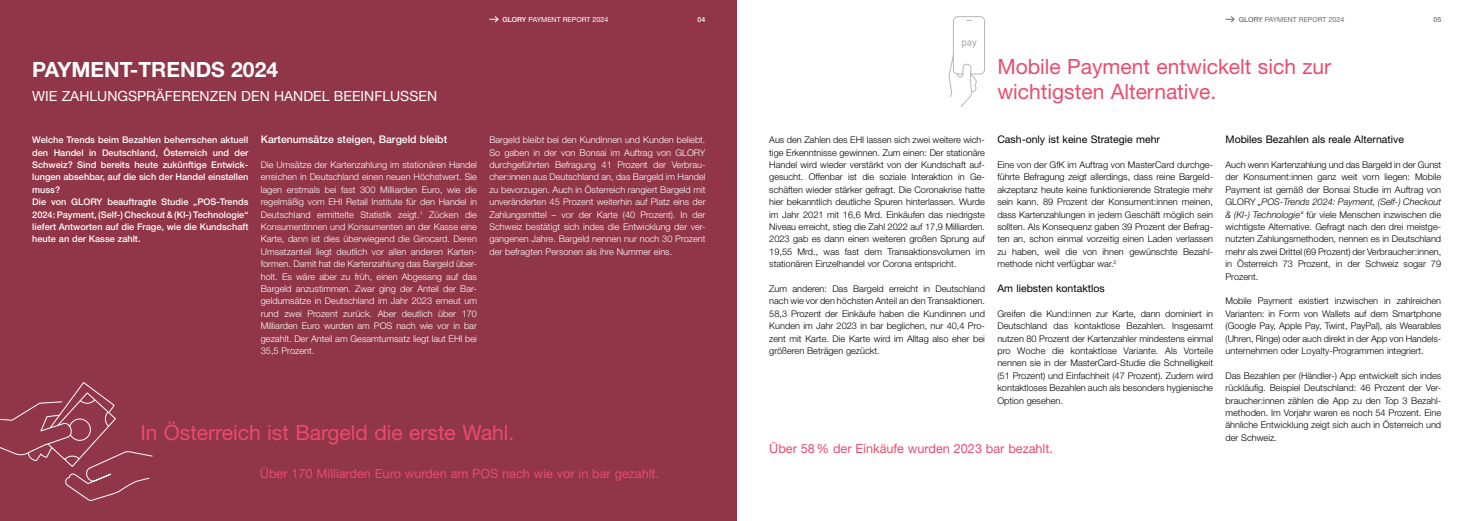
<style>
.page{position:relative;width:1474px;height:521px;background:#fff}
.page>*{position:absolute;margin:0;border:0;box-sizing:border-box;transform-origin:0 0}
.t1{font:21px/25.6px "Helvetica Neue LT Std";color:#ea4b6e}
.t2{font:700 21px "Helvetica Neue LT Std";color:#fff}
.t3{font:14px "Helvetica Neue LT Std";color:#fff}
.t4{font:12.69px "Helvetica Neue LT Std";color:#ea4b6e}
.t5{font:10.5px "Helvetica Neue LT Std";color:#000}
.t6{font:500 10.5px "Helvetica Neue LT Std";color:#fff}
.t7{font:300 9.19px/12.4px "Helvetica Neue LT Std";color:#000;text-align:justify}
.t8{font:300 9.19px/12.4px "Helvetica Neue LT Std";color:#fff;text-align:justify}
.t9{font:500 9.19px/12.4px "Helvetica Neue LT Std";color:#fff}
.t10{font:7px "Helvetica Neue LT Std";color:#fff}
.t11{font:7px "Helvetica Neue LT Std";color:#706f6f}
.t12{font:500 7px "Helvetica Neue LT Std";color:#fff}
.t13{font:500 7px "Helvetica Neue LT Std";color:#706f6f}
.s1{font-weight:500}
.s2{font-size:7.17px}
.s3{font-style:italic}
</style>
<div class="page">
<div style="left:0;top:0;width:737px;height:521px;background:#913549"></div>
<svg style="left:0;top:382px;width:153px;height:119px"></svg>
<svg style="left:948px;top:16px;width:37px;height:91px"></svg>
<svg style="left:1225px;top:16px;width:9px;height:7px"></svg>
<svg style="left:489px;top:16px;width:9px;height:7px"></svg>
<h1 class="t2" style="left:32px;top:56px;width:247px">PAYMENT-TRENDS 2024</h1>
<h2 class="t3" style="left:32px;top:88px;width:406px">WIE ZAHLUNGSPRÄFERENZEN DEN HANDEL BEEINFLUSSEN</h2>
<p class="t10" style="left:502px;top:15px;width:107px"><span class="s1">GLORY</span> PAYMENT REPORT <span class="s2">2024</span></p>
<p class="t12" style="left:697px;top:16px;width:9px">04</p>
<p class="t11" style="left:1238px;top:15px;width:107px"><span class="s1">GLORY</span> PAYMENT REPORT <span class="s2">2024</span></p>
<p class="t13" style="left:1433px;top:16px;width:9px">05</p>
<h1 class="t1" style="left:997px;top:53px;width:335px">Mobile Payment entwickelt sich zur wichtigsten Alternative.</h1>
<p class="t9" style="left:32px;top:134px;width:218px">Welche Trends beim Bezahlen beherrschen aktuell den Handel in Deutschland, Österreich und der Schweiz? Sind bereits heute zukünftige Entwick&shy;lungen absehbar, auf die sich der Handel einstellen muss?<br>Die von GLORY beauftragte Studie „POS-Trends 2024: Payment, (Self-) Checkout &amp; (KI-) Technologie“ liefert Antworten auf die Frage, wie die Kundschaft heute an der Kasse zahlt.</p>
<p class="t6" style="left:261px;top:133px;width:188px">Kartenumsätze steigen, Bargeld bleibt</p>
<p class="t8" style="left:261px;top:158px;width:218px">Die Umsätze der Kartenzahlung im stationären Handel erreichen in Deutschland einen neuen Höchstwert. Sie lagen erstmals bei fast 300 Milliarden Euro, wie die regelmäßig vom EHI Retail Institute für den Handel in Deutschland ermittelte Statistik zeigt.<sup>1</sup> Zücken die Konsumentinnen und Konsumenten an der Kasse eine Karte, dann ist dies überwiegend die Girocard. Deren Umsatzanteil liegt deutlich vor allen anderen Karten&shy;formen. Damit hat die Kartenzahlung das Bargeld über&shy;holt. Es wäre aber zu früh, einen Abgesang auf das Bargeld anzustimmen. Zwar ging der Anteil der Bar&shy;geldumsätze in Deutschland im Jahr 2023 erneut um rund zwei Prozent zurück. Aber deutlich über 170<br>Milliarden Euro wurden am POS nach wie vor in bar gezahlt. Der Anteil am Gesamtumsatz liegt laut EHI bei 35,5 Prozent.</p>
<p class="t8" style="left:489px;top:133px;width:218px">Bargeld bleibt bei den Kundinnen und Kunden beliebt.<br>So gaben in der von Bonsai im Auftrag von GLORY durchgeführten Befragung 41 Prozent der Verbrau&shy;cher:innen aus Deutschland an, das Bargeld im Handel zu bevorzugen. Auch in Österreich rangiert Bargeld mit unveränderten 45 Prozent weiterhin auf Platz eins der Zahlungsmittel – vor der Karte (40 Prozent). In der Schweiz bestätigt sich indes die Entwicklung der ver&shy;gangenen Jahre. Bargeld nennen nur noch 30 Prozent der befragten Personen als ihre Nummer eins.</p>
<h1 class="t1" style="left:140px;top:420px;width:375px">In Österreich ist Bargeld die erste Wahl.</h1>
<h3 class="t4" style="left:260px;top:465px;width:400px">Über 170 Milliarden Euro wurden am POS nach wie vor in bar gezahlt.</h3>
<p class="t7" style="left:769px;top:133px;width:217px">Aus den Zahlen des EHI lassen sich zwei weitere wich&shy;tige Erkenntnisse gewinnen. Zum einen: Der stationäre Handel wird wieder verstärkt von der Kundschaft auf&shy;gesucht. Offenbar ist die soziale Interaktion in Ge&shy;schäften wieder stärker gefragt. Die Coronakrise hatte hier bekanntlich deutliche Spuren hinterlassen. Wurde im Jahr 2021 mit 16,6 Mrd. Einkäufen das niedrigste Niveau erreicht, stieg die Zahl 2022 auf 17,9 Milliarden.<br>2023 gab es dann einen weiteren großen Sprung auf 19,55 Mrd., was fast dem Transaktionsvolumen im stationären Einzelhandel vor Corona entspricht.</p>
<p class="t7" style="left:769px;top:282px;width:217px">Zum anderen: Das Bargeld erreicht in Deutschland nach wie vor den höchsten Anteil an den Transaktionen.<br>58,3 Prozent der Einkäufe haben die Kundinnen und Kunden im Jahr 2023 in bar beglichen, nur 40,4 Pro&shy;zent mit Karte. Die Karte wird im Alltag also eher bei größeren Beträgen gezückt.</p>
<p class="t5" style="left:997px;top:133px;width:164px">Cash-only ist keine Strategie mehr</p>
<p class="t7" style="left:997px;top:158px;width:217px">Eine von der GfK im Auftrag von MasterCard durchge&shy;führte Befragung zeigt allerdings, dass reine Bargeld&shy;akzeptanz heute keine funktionierende Strategie mehr sein kann. 89 Prozent der Konsument:innen meinen, dass Kartenzahlungen in jedem Geschäft möglich sein sollten. Als Konsequenz gaben 39 Prozent der Befrag&shy;ten an, schon einmal vorzeitig einen Laden verlassen zu haben, weil die von ihnen gewünschte Bezahl&shy;methode nicht verfügbar war.<sup>2</sup></p>
<p class="t5" style="left:997px;top:282px;width:109px">Am liebsten kontaktlos</p>
<p class="t7" style="left:997px;top:307px;width:217px">Greifen die Kund:innen zur Karte, dann dominiert in Deutschland das kontaktlose Bezahlen. Insgesamt nutzen 80 Prozent der Kartenzahler mindestens einmal pro Woche die kontaktlose Variante. Als Vorteile nennen sie in der MasterCard-Studie die Schnelligkeit (51 Prozent) und Einfachheit (47 Prozent). Zudem wird kontaktloses Bezahlen auch als besonders hygienische Option gesehen.</p>
<h3 class="t4" style="left:769px;top:441px;width:285px">Über 58% der Einkäufe wurden 2023 bar bezahlt.</h3>
<p class="t5" style="left:1225px;top:133px;width:180px">Mobiles Bezahlen als reale Alternative</p>
<p class="t7" style="left:1225px;top:158px;width:217px">Auch wenn Kartenzahlung und das Bargeld in der Gunst der Konsument:innen ganz weit vorn liegen: Mobile Payment ist gemäß der Bonsai Studie im Auftrag von GLORY <span class="s3">„POS-Trends 2024: Payment, (Self-) Checkout &amp; (KI-) Technologie“</span> für viele Menschen inzwischen die wichtigste Alternative. Gefragt nach den drei meistge&shy;nutzten Zahlungsmethoden, nennen es in Deutschland mehr als zwei Drittel (69 Prozent) der Verbraucher:innen, in Österreich 73 Prozent, in der Schweiz sogar 79<br>Prozent.</p>
<p class="t7" style="left:1225px;top:295px;width:217px">Mobile Payment existiert inzwischen in zahlreichen Varianten: in Form von Wallets auf dem Smartphone (Google Pay, Apple Pay, Twint, PayPal), als Wearables (Uhren, Ringe) oder auch direkt in der App von Handels&shy;unternehmen oder Loyalty-Programmen integriert.</p>
<p class="t7" style="left:1225px;top:369px;width:217px">Das Bezahlen per (Händler-) App entwickelt sich indes rückläufig. Beispiel Deutschland: 46 Prozent der Ver&shy;braucher:innen zählen die App zu den Top 3 Bezahl&shy;methoden. Im Vorjahr waren es noch 54 Prozent. Eine ähnliche Entwicklung zeigt sich auch in Österreich und der Schweiz.</p>
</div>
